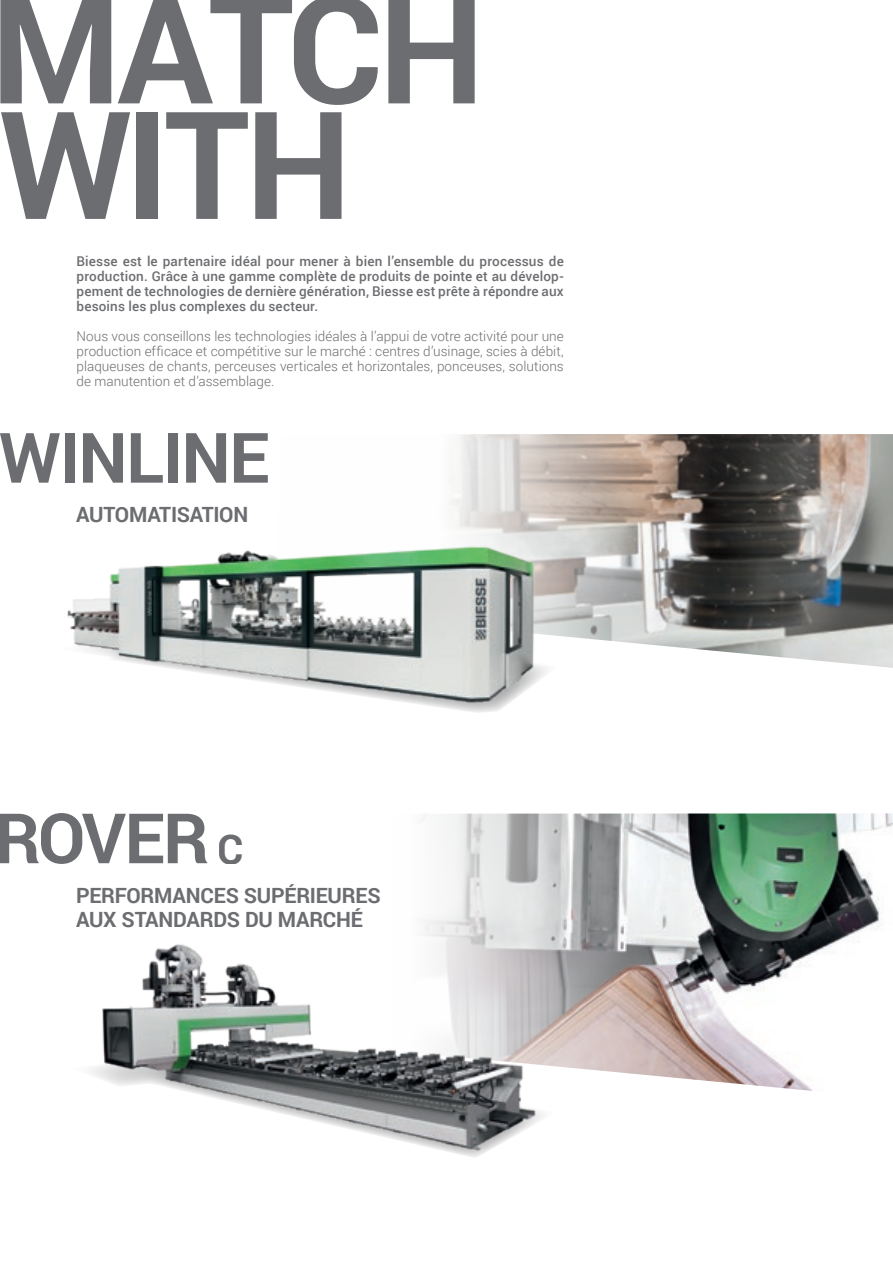
<style>
.page{position:relative;width:893px;height:1263px;background:#fff}
.page>*{position:absolute;margin:0;border:0;box-sizing:border-box;transform-origin:0 0}
.t1{font:700 150px/115.5px "Roboto";letter-spacing:-.03em;color:#6c6d70}
.t2{font:700 69.6px "Roboto";letter-spacing:-.02em;color:#6c6d70}
.TESTO_rientrato_3_ME{font:700 21px/24px "Roboto";letter-spacing:-.01em;color:#6c6d70}
.t3{font:300 13.5px/15px "Roboto";letter-spacing:.005em;color:#6c6d70;text-align:justify}
.t4{font:500 13.5px/15px "Roboto";letter-spacing:.015em;color:#6c6d70;text-align:justify}
.s1{font-size:40.95px}
</style>
<div class="page">
<img style="left:451px;top:434px;width:442px;height:234px">
<img style="left:422px;top:813px;width:471px;height:278px">
<svg style="left:90px;top:1054px;width:468px;height:103px"></svg>
<img style="left:95px;top:941px;width:446px;height:212px">
<svg style="left:544px;top:624px;width:17px;height:51px"></svg>
<img style="left:67px;top:536px;width:477px;height:177px">
<h1 class="t1" style="left:-10px;top:-14px;width:496px">MATCH<br>WITH</h1>
<p class="t4" style="left:77px;top:253px;width:489px">Biesse est le partenaire idéal pour mener à bien l’ensemble du processus de production. Grâce à une gamme complète de produits de pointe et au dévelop&shy;pement de technologies de dernière génération, Biesse est prête à répondre aux besoins les plus complexes du secteur.</p>
<p class="t3" style="left:77px;top:328px;width:489px">Nous vous conseillons les technologies idéales à l’appui de votre activité pour une production efficace et compétitive sur le marché : centres d’usinage, scies à débit, plaqueuses de chants, perceuses verticales et horizontales, ponceuses, solutions de manutention et d’assemblage.</p>
<h2 class="t2" style="left:-1px;top:409px;width:272px">WINLINE</h2>
<p class="TESTO_rientrato_3_ME" style="left:76px;top:501px;width:174px">AUTOMATISATION</p>
<h2 class="t2" style="left:-5px;top:789px;width:251px">ROVER <span class="s1">C</span></h2>
<p class="TESTO_rientrato_3_ME" style="left:76px;top:883px;width:306px">PERFORMANCES SUPÉRIEURES<br>AUX STANDARDS DU MARCHÉ</p>
</div>
